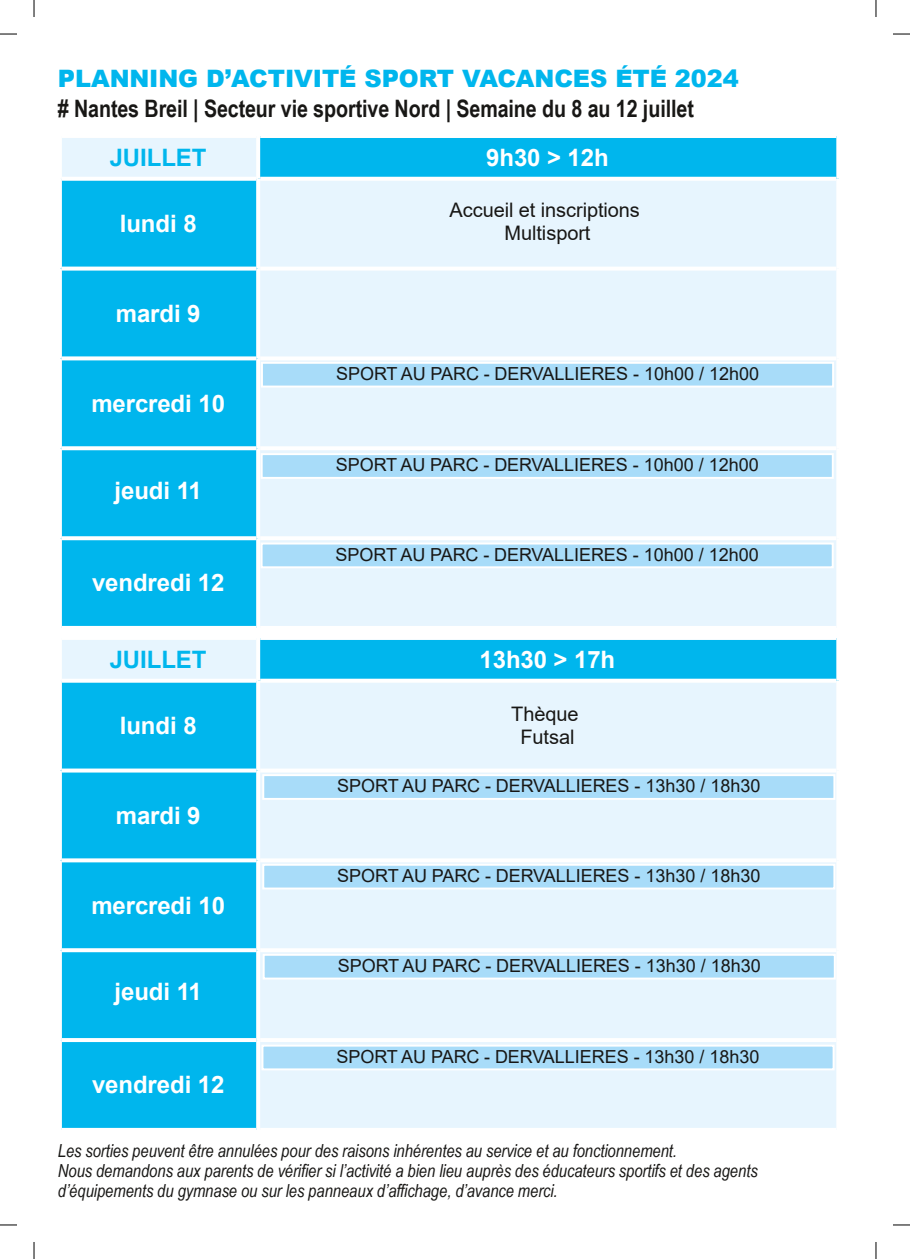
<style>
.page{position:relative;width:910px;height:1259px;background:#fff}
.page>*{position:absolute;margin:0;border:0;box-sizing:border-box;transform-origin:0 0}
.t1{font:700 24px "Arial";letter-spacing:-.005em;color:#fff}
.t2{font:700 24px "Arial Narrow";letter-spacing:-.005em;color:#181715}
.t3{font:900 24px "Arial";letter-spacing:-.005em;color:#00b6ed}
.t4{font:700 24px "Arial";color:#00b6ed}
.t5{font:20px/23px "Arial";letter-spacing:-.005em;color:#181715;text-align:center}
.t6{font:18px "Arial";color:#181715}
.t7{font:italic 18px/20px "Arial Narrow";color:#181715}
</style>
<div class="page">
<div style="left:60px;top:136px;width:198px;height:43px;background:#e7f5fe"></div>
<div style="left:258px;top:136px;width:580px;height:43px;background:#00b6ed"></div>
<div style="left:60px;top:179px;width:198px;height:89px;background:#00b6ed"></div>
<div style="left:258px;top:179px;width:580px;height:89px;background:#e7f5fe"></div>
<div style="left:60px;top:268px;width:198px;height:90px;background:#00b6ed"></div>
<div style="left:258px;top:268px;width:580px;height:90px;background:#e7f5fe"></div>
<div style="left:60px;top:358px;width:198px;height:90px;background:#00b6ed"></div>
<div style="left:258px;top:358px;width:580px;height:90px;background:#e7f5fe"></div>
<div style="left:60px;top:448px;width:198px;height:90px;background:#00b6ed"></div>
<div style="left:258px;top:448px;width:580px;height:90px;background:#e7f5fe"></div>
<div style="left:60px;top:538px;width:198px;height:90px;background:#00b6ed"></div>
<div style="left:258px;top:538px;width:580px;height:90px;background:#e7f5fe"></div>
<hr style="left:256px;top:134px;width:4px;height:45px;background:#fff">
<hr style="left:58px;top:134px;width:4px;height:45px;background:#fff">
<svg style="left:836px;top:136px;width:3px;height:43px"></svg>
<svg style="left:256px;top:179px;width:4px;height:89px"></svg>
<svg style="left:60px;top:179px;width:2px;height:89px"></svg>
<hr style="left:836px;top:179px;width:4px;height:89px;background:#fff">
<svg style="left:256px;top:268px;width:4px;height:90px"></svg>
<svg style="left:60px;top:268px;width:2px;height:90px"></svg>
<hr style="left:836px;top:268px;width:4px;height:90px;background:#fff">
<svg style="left:256px;top:358px;width:4px;height:90px"></svg>
<svg style="left:60px;top:358px;width:2px;height:90px"></svg>
<hr style="left:836px;top:358px;width:4px;height:90px;background:#fff">
<svg style="left:256px;top:448px;width:4px;height:90px"></svg>
<svg style="left:60px;top:448px;width:2px;height:90px"></svg>
<hr style="left:836px;top:448px;width:4px;height:90px;background:#fff">
<svg style="left:256px;top:538px;width:4px;height:90px"></svg>
<svg style="left:60px;top:538px;width:2px;height:90px"></svg>
<hr style="left:836px;top:538px;width:4px;height:92px;background:#fff">
<svg style="left:62px;top:177px;width:194px;height:4px"></svg>
<hr style="left:62px;top:134px;width:194px;height:4px;background:#fff">
<hr style="left:260px;top:177px;width:576px;height:4px;background:#fff">
<hr style="left:260px;top:134px;width:576px;height:4px;background:#fff">
<svg style="left:62px;top:266px;width:194px;height:4px"></svg>
<hr style="left:260px;top:267px;width:576px;height:3px;background:#fff">
<svg style="left:62px;top:356px;width:194px;height:4px"></svg>
<hr style="left:260px;top:356px;width:576px;height:4px;background:#fff">
<svg style="left:62px;top:446px;width:194px;height:4px"></svg>
<hr style="left:260px;top:446px;width:576px;height:4px;background:#fff">
<svg style="left:62px;top:536px;width:194px;height:4px"></svg>
<hr style="left:260px;top:536px;width:576px;height:4px;background:#fff">
<hr style="left:62px;top:626px;width:194px;height:4px;background:#fff">
<hr style="left:260px;top:626px;width:576px;height:4px;background:#fff">
<div style="left:60px;top:638px;width:198px;height:42px;background:#e7f5fe"></div>
<div style="left:258px;top:638px;width:580px;height:42px;background:#00b6ed"></div>
<div style="left:60px;top:680px;width:198px;height:90px;background:#00b6ed"></div>
<div style="left:258px;top:680px;width:580px;height:90px;background:#e7f5fe"></div>
<div style="left:60px;top:770px;width:198px;height:90px;background:#00b6ed"></div>
<div style="left:258px;top:770px;width:580px;height:90px;background:#e7f5fe"></div>
<div style="left:60px;top:860px;width:198px;height:90px;background:#00b6ed"></div>
<div style="left:258px;top:860px;width:580px;height:90px;background:#e7f5fe"></div>
<div style="left:60px;top:950px;width:198px;height:90px;background:#00b6ed"></div>
<div style="left:258px;top:950px;width:580px;height:90px;background:#e7f5fe"></div>
<div style="left:60px;top:1040px;width:198px;height:90px;background:#00b6ed"></div>
<div style="left:258px;top:1040px;width:580px;height:90px;background:#e7f5fe"></div>
<hr style="left:256px;top:636px;width:4px;height:44px;background:#fff">
<hr style="left:58px;top:636px;width:4px;height:44px;background:#fff">
<svg style="left:836px;top:638px;width:2px;height:42px"></svg>
<svg style="left:256px;top:680px;width:4px;height:90px"></svg>
<svg style="left:60px;top:680px;width:2px;height:90px"></svg>
<hr style="left:836px;top:680px;width:4px;height:90px;background:#fff">
<svg style="left:256px;top:770px;width:4px;height:90px"></svg>
<svg style="left:60px;top:770px;width:2px;height:90px"></svg>
<hr style="left:836px;top:770px;width:4px;height:90px;background:#fff">
<svg style="left:256px;top:860px;width:4px;height:90px"></svg>
<svg style="left:60px;top:860px;width:2px;height:90px"></svg>
<hr style="left:836px;top:860px;width:4px;height:90px;background:#fff">
<svg style="left:256px;top:950px;width:4px;height:90px"></svg>
<svg style="left:60px;top:950px;width:2px;height:90px"></svg>
<hr style="left:836px;top:950px;width:4px;height:90px;background:#fff">
<svg style="left:256px;top:1040px;width:4px;height:90px"></svg>
<svg style="left:60px;top:1040px;width:2px;height:90px"></svg>
<hr style="left:836px;top:1040px;width:4px;height:92px;background:#fff">
<svg style="left:62px;top:679px;width:194px;height:3px"></svg>
<hr style="left:62px;top:636px;width:194px;height:4px;background:#fff">
<svg style="left:260px;top:678px;width:576px;height:4px;background:#d1f1fb"></svg>
<hr style="left:260px;top:636px;width:576px;height:4px;background:#fff">
<svg style="left:62px;top:768px;width:194px;height:4px"></svg>
<svg style="left:260px;top:768px;width:576px;height:4px;fill:#fff"></svg>
<svg style="left:62px;top:858px;width:194px;height:4px"></svg>
<hr style="left:260px;top:858px;width:576px;height:4px;background:#fff">
<svg style="left:62px;top:948px;width:194px;height:4px"></svg>
<hr style="left:260px;top:948px;width:576px;height:4px;background:#fff">
<svg style="left:62px;top:1038px;width:194px;height:4px"></svg>
<hr style="left:260px;top:1038px;width:576px;height:4px;background:#fff">
<hr style="left:62px;top:1128px;width:194px;height:4px;background:#fff">
<hr style="left:260px;top:1128px;width:576px;height:4px;background:#fff">
<div style="left:262px;top:363px;width:571px;height:23px;background:#a8dcf9"></div>
<div style="left:261px;top:362px;width:573px;height:25px;border:2px solid #fff"></div>
<div style="left:262px;top:454px;width:571px;height:24px;background:#a8dcf9"></div>
<div style="left:261px;top:453px;width:573px;height:26px;border:2px solid #fff"></div>
<div style="left:262px;top:543px;width:571px;height:24px;background:#a8dcf9"></div>
<div style="left:261px;top:542px;width:573px;height:26px;border:2px solid #fff"></div>
<div style="left:264px;top:954px;width:571px;height:24px;background:#a8dcf9"></div>
<div style="left:263px;top:954px;width:573px;height:25px;border:2px solid #fff"></div>
<div style="left:263px;top:864px;width:571px;height:24px;background:#a8dcf9"></div>
<div style="left:262px;top:864px;width:573px;height:25px;border:2px solid #fff"></div>
<div style="left:263px;top:775px;width:571px;height:24px;background:#a8dcf9"></div>
<div style="left:262px;top:774px;width:573px;height:26px;border:2px solid #fff"></div>
<div style="left:262px;top:1045px;width:572px;height:24px;background:#a8dcf9"></div>
<div style="left:261px;top:1044px;width:574px;height:26px;border:2px solid #fff"></div>
<svg style="left:0;top:1224px;width:17px;height:1px"></svg>
<svg style="left:34px;top:1242px;width:1px;height:17px"></svg>
<svg style="left:0;top:34px;width:17px;height:1px"></svg>
<svg style="left:34px;top:0;width:1px;height:17px"></svg>
<svg style="left:893px;top:1224px;width:17px;height:1px"></svg>
<svg style="left:875px;top:1242px;width:1px;height:17px"></svg>
<svg style="left:893px;top:34px;width:17px;height:1px"></svg>
<svg style="left:875px;top:0;width:1px;height:17px"></svg>
<h1 class="t3" style="left:58px;top:61px;width:682px">PLANNING D’ACTIVITÉ SPORT VACANCES ÉTÉ 2024</h1>
<h1 class="t2" style="left:58px;top:95px;width:637px"># Nantes Breil | Secteur vie sportive Nord | Semaine du 8 au 12 juillet</h1>
<h1 class="t4" style="left:110px;top:144px;width:98px">JUILLET</h1>
<h1 class="t1" style="left:486px;top:144px;width:124px">9h30 &gt; 12h</h1>
<h1 class="t1" style="left:120px;top:210px;width:78px">lundi 8</h1>
<p class="t5" style="left:450px;top:198px;width:192px">Accueil et inscriptions<br>Multisport</p>
<h1 class="t1" style="left:116px;top:300px;width:86px">mardi 9</h1>
<h1 class="t1" style="left:91px;top:390px;width:135px">mercredi 10</h1>
<h1 class="t1" style="left:115px;top:477px;width:89px">jeudi 11</h1>
<h1 class="t1" style="left:92px;top:569px;width:134px">vendredi 12</h1>
<p class="t6" style="left:336px;top:363px;width:425px">SPORT AU PARC - DERVALLIERES - 10h00 / 12h00</p>
<p class="t6" style="left:336px;top:455px;width:425px">SPORT AU PARC - DERVALLIERES - 10h00 / 12h00</p>
<p class="t6" style="left:336px;top:544px;width:425px">SPORT AU PARC - DERVALLIERES - 10h00 / 12h00</p>
<h1 class="t4" style="left:110px;top:646px;width:98px">JUILLET</h1>
<h1 class="t1" style="left:480px;top:646px;width:137px">13h30 &gt; 17h</h1>
<h1 class="t1" style="left:120px;top:712px;width:78px">lundi 8</h1>
<p class="t5" style="left:511px;top:702px;width:69px">Thèque<br>Futsal</p>
<h1 class="t1" style="left:116px;top:802px;width:86px">mardi 9</h1>
<h1 class="t1" style="left:91px;top:892px;width:135px">mercredi 10</h1>
<h1 class="t1" style="left:115px;top:978px;width:89px">jeudi 11</h1>
<h1 class="t1" style="left:92px;top:1071px;width:134px">vendredi 12</h1>
<p class="t6" style="left:337px;top:776px;width:425px">SPORT AU PARC - DERVALLIERES - 13h30 / 18h30</p>
<p class="t6" style="left:337px;top:865px;width:425px">SPORT AU PARC - DERVALLIERES - 13h30 / 18h30</p>
<p class="t6" style="left:338px;top:955px;width:425px">SPORT AU PARC - DERVALLIERES - 13h30 / 18h30</p>
<p class="t6" style="left:336px;top:1046px;width:425px">SPORT AU PARC - DERVALLIERES - 13h30 / 18h30</p>
<p class="t7" style="left:58px;top:1140px;width:701px">Les sorties peuvent être annulées pour des raisons inhérentes au service et au fonctionnement.<br>Nous demandons aux parents de vérifier si l’activité a bien lieu auprès des éducateurs sportifs et des agents d’équipements du gymnase ou sur les panneaux d’affichage, d’avance merci.</p>
</div>
